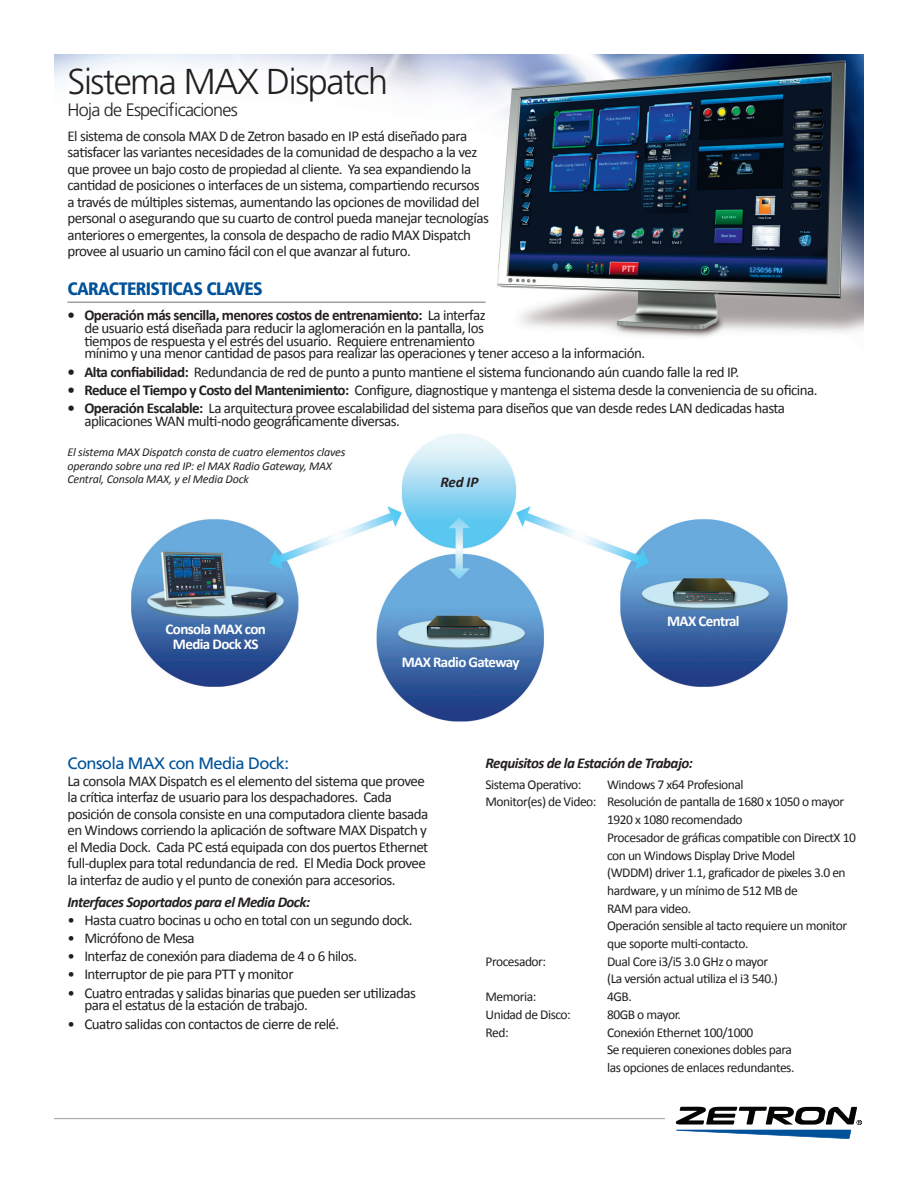
<style>
.page{position:relative;width:918px;height:1188px;background:#fff}
.page>*{position:absolute;margin:0;border:0;box-sizing:border-box;transform-origin:0 0}
.subhead{font:300 36px "Frutiger LT Std";letter-spacing:-.04em;color:#231f20}
.subhead-2{font:300 18px "Frutiger LT Std";letter-spacing:-.04em;color:#231f20}
.specsheet_headline{font:900 condensed 18px "Frutiger LT Std";letter-spacing:-.035em;color:#01529a}
.specsheet_blue_subhe{font:16.5px "Frutiger LT Std";letter-spacing:-.035em;color:#01529a}
.specsheet_bullets{font:15px/12.8px "Calibri";letter-spacing:-.035em;color:#231f20}
.specsheet_body{font:15px/16.5px "Calibri";letter-spacing:-.035em;color:#231f20}
.specsheet_body-2{font:italic 700 15px "Calibri";letter-spacing:-.035em;color:#231f20}
.trademark_text{font:700 15px/15px "Calibri";letter-spacing:-.04em;color:#fff;text-align:center}
.trademark_text-2{font:italic 700 15px "Calibri";color:#231f20}
.spec_text{font:13.5px "Calibri";letter-spacing:-.035em;color:#231f20}
.specsheet_caption{font:italic 12px/13.5px "Calibri";letter-spacing:-.015em;color:#231f20}
.s1{font-weight:700}
</style>
<div class="page">
<img style="left:131px;top:434px;width:657px;height:288px">
<img style="left:54px;top:54px;width:810px;height:283px">
<hr style="left:68px;top:302px;width:418px;height:1px;background:#9d9fa2">
<hr style="left:54px;top:1118px;width:611px;height:1px;background:#9d9fa2">
<svg style="left:676px;top:1107px;width:186px;height:32px"></svg>
<p class="subhead" style="left:68px;top:61px;width:322px">Sistema MAX Dispatch</p>
<p class="subhead-2" style="left:68px;top:99px;width:172px">Hoja de Especificaciones</p>
<p class="specsheet_body" style="left:68px;top:127px;width:423px">El sistema de consola MAX D de Zetron basado en IP está diseñado para satisfacer las variantes necesidades de la comunidad de despacho a la vez que provee un bajo costo de propiedad al cliente. Ya sea expandiendo la cantidad de posiciones o interfaces de un sistema, compartiendo recursos a través de múltiples sistemas, aumentando las opciones de movilidad del personal o asegurando que su cuarto de control pueda manejar tecnologías anteriores o emergentes, la consola de despacho de radio MAX Dispatch provee al usuario un camino fácil con el que avanzar al futuro.</p>
<p class="specsheet_headline" style="left:68px;top:278px;width:197px">CARACTERISTICAS CLAVES</p>
<p class="specsheet_bullets" style="left:84px;top:308px;width:562px;text-indent:-17px"><span class="s1">• Operación más sencilla, menores costos de entrenamiento:</span> La interfaz<br>de usuario está diseñada para reducir la aglomeración en la pantalla, los<br>tiempos de respuesta y el estrés del usuario. Requiere entrenamiento<br>mínimo y una menor cantidad de pasos para realizar las operaciones y tener acceso a la información.</p>
<p class="specsheet_bullets" style="left:68px;top:364px;width:673px"><span class="s1">• Alta confiabilidad:</span> Redundancia de red de punto a punto mantiene el sistema funcionando aún cuando falle la red IP.</p>
<p class="specsheet_bullets" style="left:68px;top:383px;width:752px"><span class="s1">• Reduce el Tiempo y Costo del Mantenimiento:</span> Configure, diagnostique y mantenga el sistema desde la conveniencia de su oficina.</p>
<p class="specsheet_bullets" style="left:84px;top:401px;width:702px;text-indent:-17px"><span class="s1">• Operación Escalable:</span> La arquitectura provee escalabilidad del sistema para diseños que van desde redes LAN dedicadas hasta aplicaciones WAN multi-nodo geográficamente diversas.</p>
<p class="specsheet_caption" style="left:68px;top:445px;width:280px">El sistema MAX Dispatch consta de cuatro elementos claves operando sobre una red IP: el MAX Radio Gateway, MAX<br>Central, Consola MAX, y el Media Dock</p>
<p class="trademark_text" style="left:166px;top:621px;width:102px">Consola MAX con<br>Media Dock XS</p>
<p class="trademark_text-2" style="left:441px;top:473px;width:39px">Red IP</p>
<p class="trademark_text" style="left:402px;top:654px;width:119px">MAX Radio Gateway</p>
<p class="trademark_text" style="left:667px;top:613px;width:74px">MAX Central</p>
<p class="specsheet_blue_subhe" style="left:68px;top:754px;width:223px">Consola MAX con Media Dock:</p>
<p class="specsheet_body" style="left:68px;top:772px;width:362px">La consola MAX Dispatch es el elemento del sistema que provee la crítica interfaz de usuario para los despachadores. Cada posición de consola consiste en una computadora cliente basada en Windows corriendo la aplicación de software MAX Dispatch y el Media Dock. Cada PC está equipada con dos puertos Ethernet full-duplex para total redundancia de red. El Media Dock provee la interfaz de audio y el punto de conexión para accesorios.</p>
<p class="specsheet_body-2" style="left:68px;top:893px;width:244px">Interfaces Soportados para el Media Dock:</p>
<p class="specsheet_bullets" style="left:68px;top:913px;width:347px">• Hasta cuatro bocinas u ocho en total con un segundo dock.</p>
<p class="specsheet_bullets" style="left:68px;top:931px;width:129px">• Micrófono de Mesa</p>
<p class="specsheet_bullets" style="left:68px;top:949px;width:291px">• Interfaz de conexión para diadema de 4 o 6 hilos.</p>
<p class="specsheet_bullets" style="left:68px;top:967px;width:228px">• Interruptor de pie para PTT y monitor</p>
<p class="specsheet_bullets" style="left:84px;top:986px;width:333px;text-indent:-17px">• Cuatro entradas y salidas binarias que pueden ser utilizadas para el estatus de la estación de trabajo.</p>
<p class="specsheet_bullets" style="left:68px;top:1016px;width:273px">• Cuatro salidas con contactos de cierre de relé.</p>
<p class="specsheet_body-2" style="left:486px;top:754px;width:209px">Requisitos de la Estación de Trabajo:</p>
<p class="spec_text" style="left:486px;top:776px;width:97px">Sistema Operativo:</p>
<p class="spec_text" style="left:607px;top:776px;width:138px">Windows 7 x64 Profesional</p>
<p class="spec_text" style="left:486px;top:794px;width:360px">Monitor(es) de Video: Resolución de pantalla de 1680 x 1050 o mayor</p>
<p class="spec_text" style="left:607px;top:811px;width:137px">1920 x 1080 recomendado</p>
<p class="spec_text" style="left:607px;top:829px;width:250px">Procesador de gráficas compatible con DirectX 10</p>
<p class="spec_text" style="left:607px;top:847px;width:190px">con un Windows Display Drive Model</p>
<p class="spec_text" style="left:607px;top:864px;width:240px">(WDDM) driver 1.1, graficador de pixeles 3.0 en</p>
<p class="spec_text" style="left:607px;top:882px;width:192px">hardware, y un mínimo de 512 MB de</p>
<p class="spec_text" style="left:607px;top:900px;width:86px">RAM para video.</p>
<p class="spec_text" style="left:607px;top:917px;width:242px">Operación sensible al tacto requiere un monitor</p>
<p class="spec_text" style="left:607px;top:935px;width:143px">que soporte multi-contacto.</p>
<p class="spec_text" style="left:486px;top:953px;width:62px">Procesador:</p>
<p class="spec_text" style="left:607px;top:953px;width:162px">Dual Core i3/i5 3.0 GHz o mayor</p>
<p class="spec_text" style="left:607px;top:971px;width:172px">(La versión actual utiliza el i3 540.)</p>
<p class="spec_text" style="left:486px;top:988px;width:52px">Memoria:</p>
<p class="spec_text" style="left:607px;top:988px;width:26px">4GB.</p>
<p class="spec_text" style="left:486px;top:1006px;width:87px">Unidad de Disco:</p>
<p class="spec_text" style="left:607px;top:1006px;width:75px">80GB o mayor.</p>
<p class="spec_text" style="left:486px;top:1024px;width:25px">Red:</p>
<p class="spec_text" style="left:607px;top:1024px;width:148px">Conexión Ethernet 100/1000</p>
<p class="spec_text" style="left:607px;top:1041px;width:186px">Se requieren conexiones dobles para</p>
<p class="spec_text" style="left:607px;top:1059px;width:189px">las opciones de enlaces redundantes.</p>
</div>
